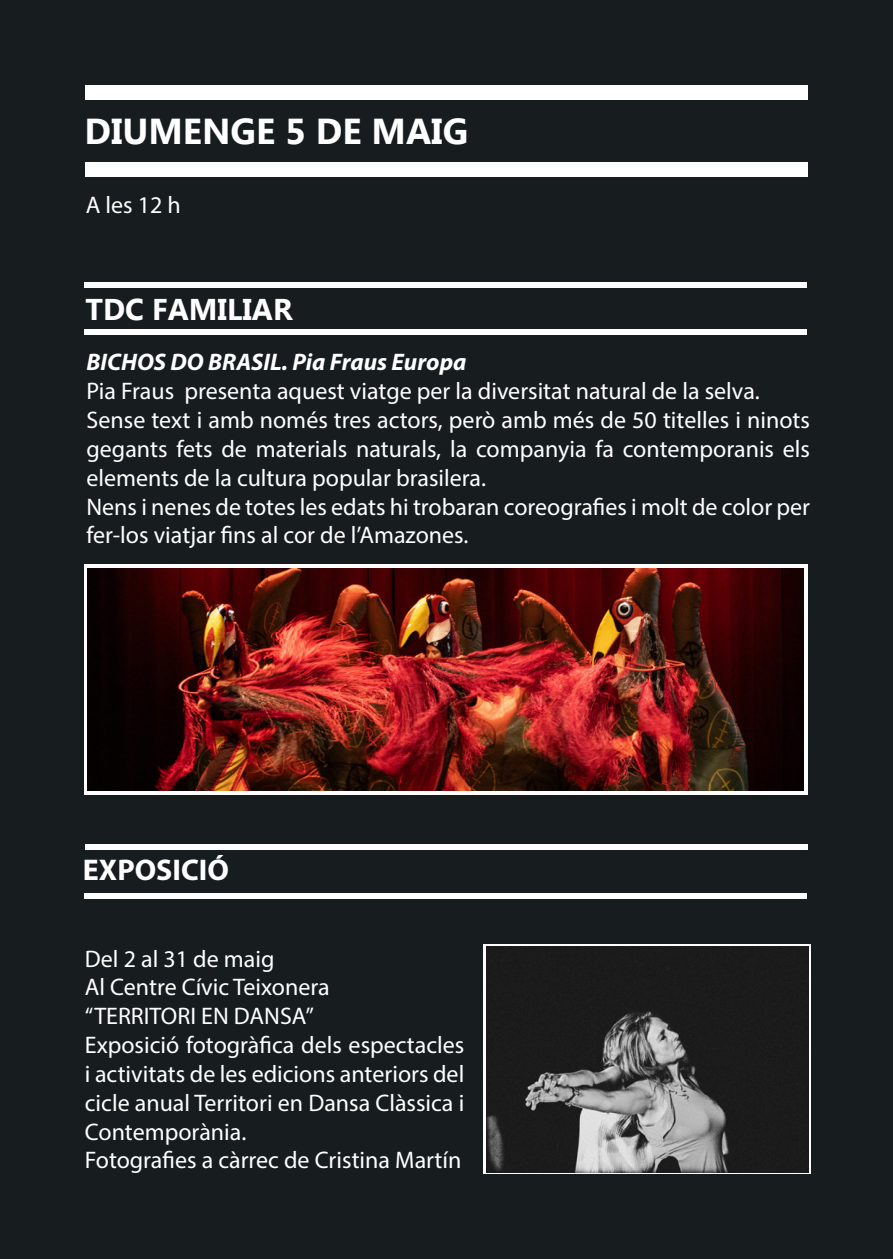
<style>
.page{position:relative;width:893px;height:1259px;background:#171c1f}
.page>*{position:absolute;margin:0;border:0;box-sizing:border-box;transform-origin:0 0}
.t1{font:700 36px "Myanmar Text";color:#fff}
.t2{font:700 30px "Myanmar Text";color:#fff}
.t3{font:700 30px "Myriad Pro";color:#fff}
.t4{font:24px/28.8px "Myriad Pro";color:#fff;text-align:justify}
.t5{font:italic 700 24px "Myriad Pro";color:#fff}
</style>
<div class="page">
<div style="left:84px;top:892px;width:723px;height:6px;background:#fff"></div>
<div style="left:84px;top:282px;width:723px;height:6px;background:#fff"></div>
<div style="left:84px;top:329px;width:723px;height:6px;background:#fff"></div>
<div style="left:85px;top:85px;width:722px;height:14px;background:#fff"></div>
<div style="left:85px;top:162px;width:722px;height:15px;background:#fff"></div>
<img style="left:88px;top:568px;width:715px;height:223px">
<div style="left:85px;top:844px;width:723px;height:6px;background:#fff"></div>
<svg style="left:483px;top:944px;width:327px;height:230px;fill:#fff"></svg>
<img style="left:486px;top:946px;width:322px;height:226px">
<hr style="left:84px;top:565px;width:724px;height:3px;background:#fff">
<hr style="left:84px;top:791px;width:724px;height:4px;background:#fff">
<p class="t1" style="left:85px;top:111px;width:385px">DIUMENGE 5 DE MAIG</p>
<p class="t4" style="left:86px;top:190px;width:97px">A les 12 h</p>
<p class="t2" style="left:86px;top:292px;width:209px">TDC FAMILIAR</p>
<p class="t5" style="left:86px;top:347px;width:381px">BICHOS DO BRASIL. Pia Fraus Europa</p>
<p class="t4" style="left:86px;top:376px;width:675px">Pia Fraus presenta aquest viatge per la diversitat natural de la selva.</p>
<p class="t4" style="left:86px;top:405px;width:725px">Sense text i amb només tres actors, però amb més de 50 titelles i ninots gegants fets de materials naturals, la companyia fa contemporanis els elements de la cultura popular brasilera.</p>
<p class="t4" style="left:86px;top:492px;width:725px">Nens i nenes de totes les edats hi trobaran coreografies i molt de color per fer-los viatjar fins al cor de l’Amazones.</p>
<p class="t3" style="left:83px;top:850px;width:148px">EXPOSICIÓ</p>
<p class="t4" style="left:85px;top:944px;width:191px">Del 2 al 31 de maig</p>
<p class="t4" style="left:85px;top:972px;width:246px">Al Centre Cívic Teixonera</p>
<p class="t4" style="left:85px;top:1001px;width:230px">“TERRITORI EN DANSA”</p>
<p class="t4" style="left:85px;top:1030px;width:381px">Exposició fotogràfica dels espectacles i activitats de les edicions anteriors del cicle anual Territori en Dansa Clàssica i Contemporània.</p>
<p class="t4" style="left:85px;top:1145px;width:378px">Fotografies a càrrec de Cristina Martín</p>
</div>
